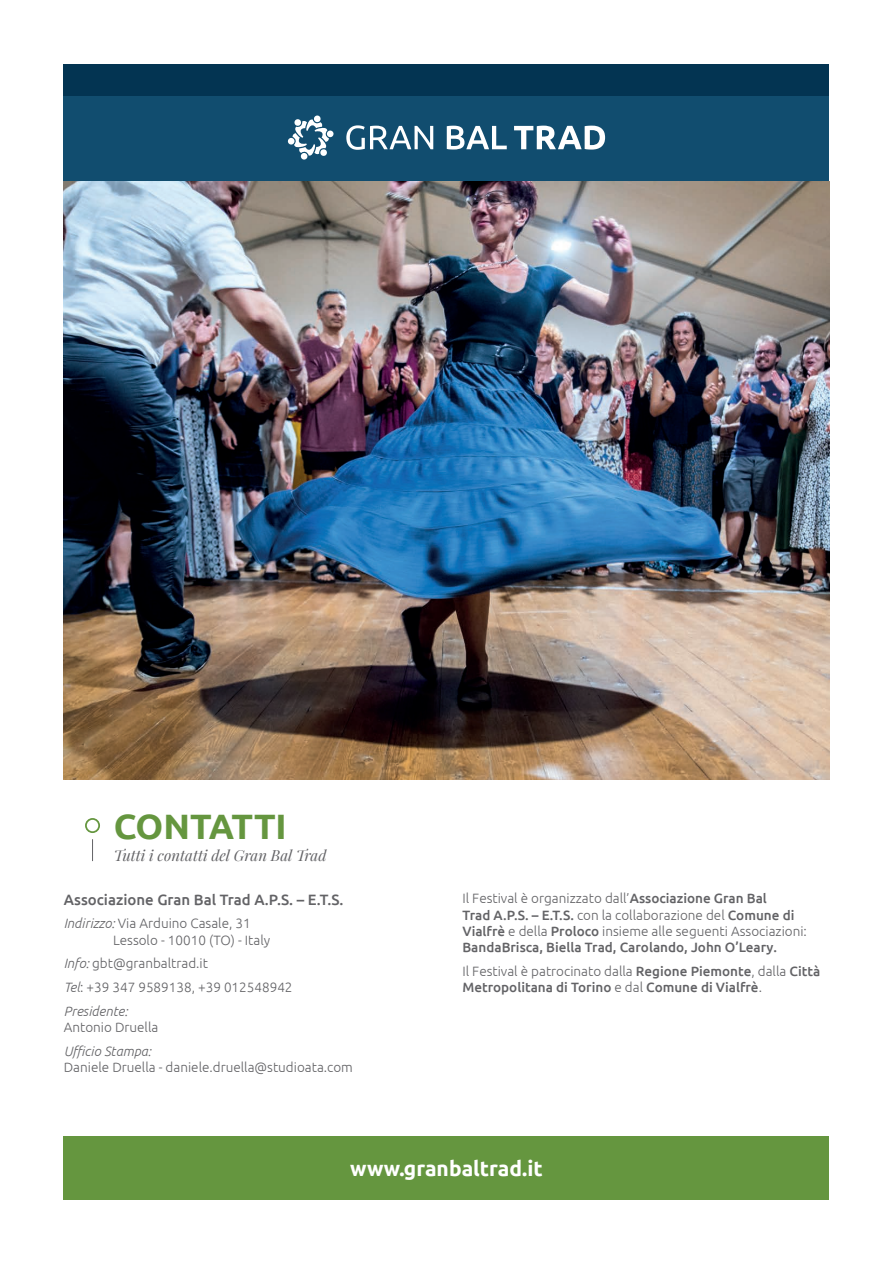
<style>
.page{position:relative;width:893px;height:1263px;background:#fff}
.page>*{position:absolute;margin:0;border:0;box-sizing:border-box;transform-origin:0 0}
.t1{font:700 35.25px "Ubuntu";color:#65963f}
.t2{font:700 21px "Ubuntu";color:#fff}
.t3{font:500 15px "Ubuntu";color:#636366}
.t4{font:italic 15px "Playfair Display";color:#636366}
.t5{font:500 13.5px/16.2px "Ubuntu";color:#636366}
.t6{font:300 13.5px/23.7px "Ubuntu";color:#636366}
.t7{font:italic 300 13.5px "Ubuntu";color:#636366}
.s1{font-style:italic}
.s2{font-weight:300}
</style>
<div class="page">
<div style="left:85px;top:818px;width:15px;height:15px;border:2px solid #65963f;border-radius:50%"></div>
<svg style="left:92px;top:839px;width:1px;height:22px"></svg>
<img style="left:64px;top:181px;width:765px;height:599px">
<div style="left:64px;top:95px;width:765px;height:86px;background:#114d6f"></div>
<div style="left:64px;top:64px;width:765px;height:31px;background:#033452"></div>
<div style="left:64px;top:1136px;width:765px;height:63px;background:#65963f"></div>
<div style="left:327px;top:130px;width:7px;height:7px;background:#fff;border-radius:3px"></div>
<div style="left:288px;top:138px;width:7px;height:7px;background:#fff;border-radius:3px"></div>
<svg style="left:292px;top:115px;width:37px;height:45px"></svg>
<svg style="left:346px;top:125px;width:259px;height:25px"></svg>
<h1 class="t1" style="left:114px;top:805px;width:175px">CONTATTI</h1>
<p class="t4" style="left:114px;top:845px;width:214px">Tutti i contatti del Gran Bal Trad</p>
<p class="t3" style="left:64px;top:890px;width:281px">Associazione Gran Bal Trad A.P.S. – E.T.S.</p>
<p class="t6" style="left:113px;top:915px;width:159px;line-height:16.2px;text-indent:-49px"><span class="s1">Indirizzo:</span> Via Arduino Casale, 31<br>Lessolo - 10010 (TO) - Italy</p>
<p class="t6" style="left:64px;top:951px;width:230px"><span class="s1">Info:</span> gbt@granbaltrad.it<br><span class="s1">Tel</span>: +39 347 9589138, +39 012548942<br><span class="s1">Presidente:</span></p>
<p class="t6" style="left:64px;top:1015px;width:96px">Antonio Druella</p>
<p class="t7" style="left:64px;top:1043px;width:89px">Ufficio Stampa:</p>
<p class="t6" style="left:64px;top:1055px;width:291px">Daniele Druella - daniele.druella@studioata.com</p>
<p class="t5" style="left:462px;top:890px;width:346px"><span class="s2">Il Festival è organizzato dall’</span>Associazione Gran Bal<br>Trad A.P.S. – E.T.S. <span class="s2">con la collaborazione del</span> Comune di Vialfrè <span class="s2">e della</span> Proloco <span class="s2">insieme alle seguenti Associazioni:<br></span>BandaBrisca, Biella Trad, Carolando, John O’Leary.</p>
<p class="t5" style="left:462px;top:962px;width:359px"><span class="s2">Il Festival è patrocinato dalla</span> Regione Piemonte<span class="s2">, dalla</span> Città<br>Metropolitana di Torino <span class="s2">e dal</span> Comune di Vialfrè<span class="s2">.</span></p>
<h2 class="t2" style="left:350px;top:1155px;width:194px">www.granbaltrad.it</h2>
</div>
